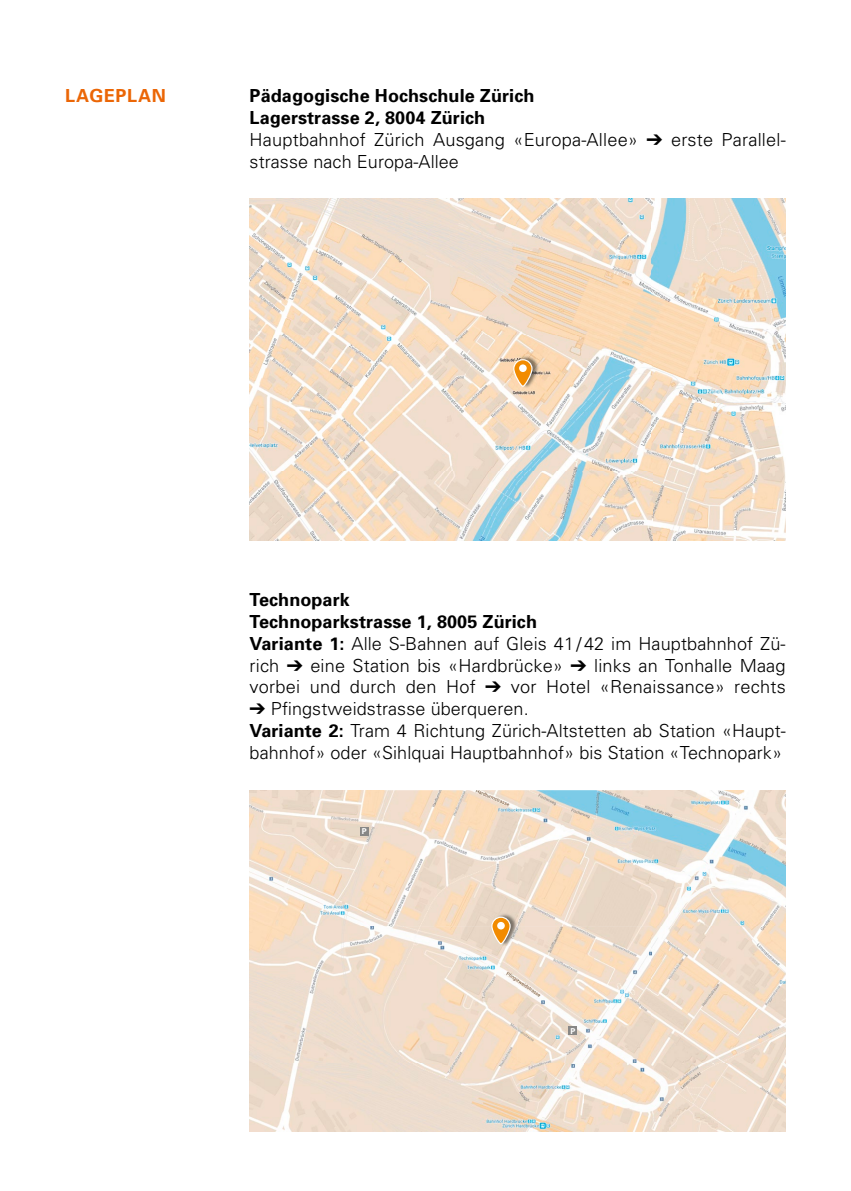
<style>
.page{position:relative;width:851px;height:1191px;background:#fff}
.page>*{position:absolute;margin:0;border:0;box-sizing:border-box;transform-origin:0 0}
.t1{font:300 18px/21.8px "Univers";letter-spacing:.005em;color:#000}
.t2{font:700 18px "Univers";letter-spacing:.035em;color:#eb6606}
.t3{font:700 8.2px "Univers";color:#fff}
.s1{font-weight:700}
</style>
<div class="page">
<img style="left:249px;top:790px;width:536px;height:341px">
<img style="left:249px;top:199px;width:536px;height:341px">
<img style="left:492px;top:912px;width:25px;height:34px">
<svg style="left:492px;top:917px;width:18px;height:26px"></svg>
<div style="left:491px;top:916px;width:19px;height:28px;border:1px solid #fff;border-radius:9px"></div>
<div style="left:497px;top:922px;width:7px;height:7px;background:#fff;border-radius:50%"></div>
<img style="left:514px;top:355px;width:25px;height:33px">
<svg style="left:513px;top:360px;width:19px;height:26px"></svg>
<div style="left:513px;top:359px;width:19px;height:28px;border:1px solid #fff;border-radius:9px"></div>
<div style="left:519px;top:364px;width:7px;height:8px;background:#fff;border-radius:50%"></div>
<div style="left:568px;top:1026px;width:9px;height:9px;background:#878786"></div>
<div style="left:360px;top:827px;width:9px;height:8px;background:#878786"></div>
<p class="t2" style="left:65px;top:84px;width:102px">LAGEPLAN</p>
<p class="t1" style="left:249px;top:84px;width:537px"><span class="s1">Pädagogische Hochschule Zürich<br>Lagerstrasse 2, 8004 Zürich<br></span>Hauptbahnhof Zürich Ausgang «Europa-Allee» ➔ erste Parallel&shy;strasse nach Europa-Allee</p>
<p class="t1" style="left:249px;top:588px;width:537px"><span class="s1">Technopark<br>Technoparkstrasse 1, 8005 Zürich<br>Variante 1:</span> Alle S-Bahnen auf Gleis 41 / 42 im Hauptbahnhof Zü&shy;rich ➔ eine Station bis «Hardbrücke» ➔ links an Tonhalle Maag vorbei und durch den Hof ➔ vor Hotel «Renaissance» rechts</p>
<p class="t1" style="left:249px;top:697px;width:537px">➔ Pfingstweidstrasse überqueren.<br><span class="s1">Variante 2:</span> Tram 4 Richtung Zürich-Altstetten ab Station «Haupt&shy;bahnhof» oder «Sihlquai Hauptbahnhof» bis Station «Technopark»</p>
<p class="t3" style="left:362px;top:826px;width:6px">P</p>
<p class="t3" style="left:570px;top:1026px;width:6px">P</p>
</div>
